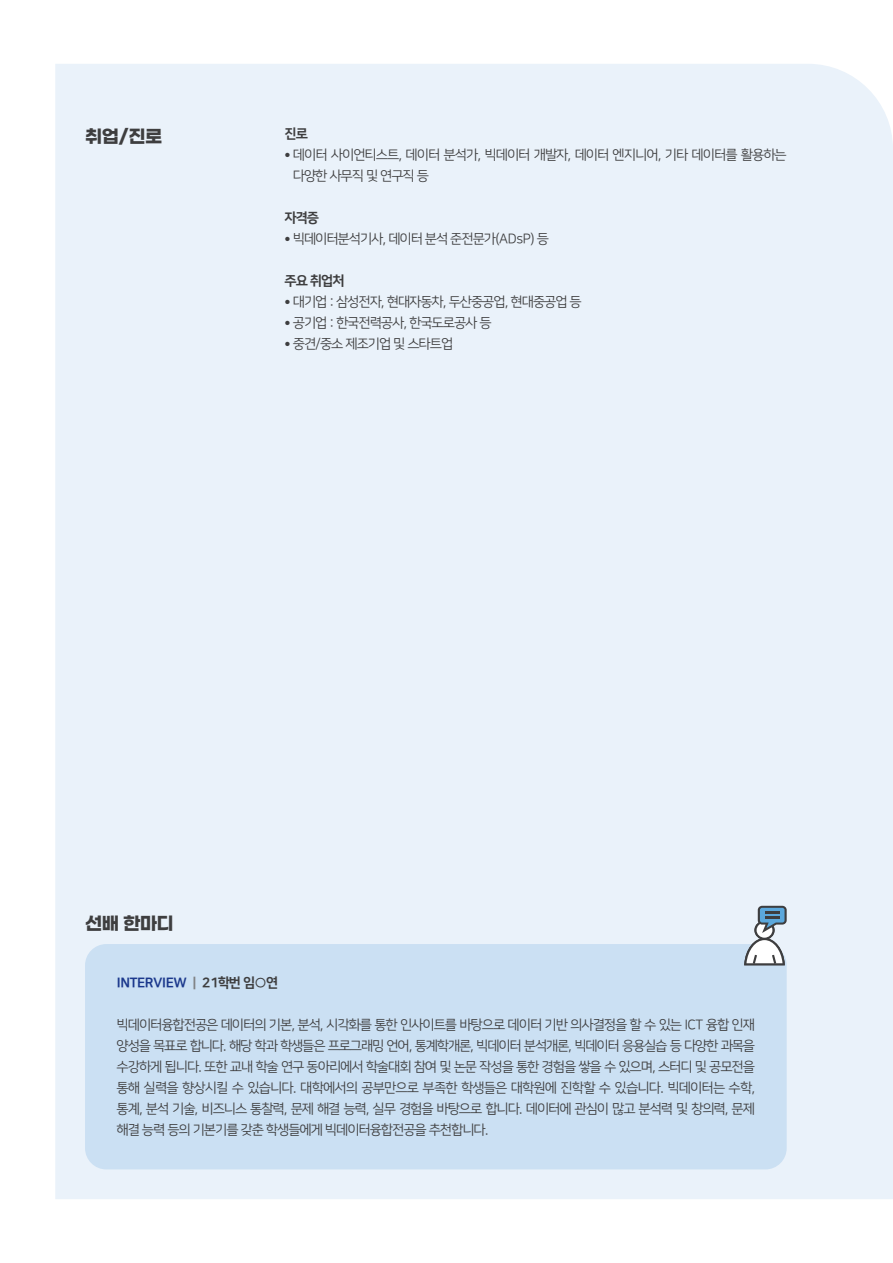
<style>
.page{position:relative;width:893px;height:1263px;background:#fff}
.page>*{position:absolute;margin:0;border:0;box-sizing:border-box;transform-origin:0 0}
.t1{font:700 18px "Gmarket Sans";letter-spacing:-.03em;color:#3e3e3f}
.t2{font:13.5px/21px "Nanum Square OTF ac R";letter-spacing:-.03em;color:#3e3e3f}
.t3{font:13.5px "Nanum Square OTF ac EB";letter-spacing:-.03em;color:#1b388c}
.t4{font:13.5px "Nanum Square OTF ac EB";letter-spacing:-.03em;color:#3e3e3f}
.s1{color:#808285}
.s2{color:#3e3e3f}
</style>
<div class="page">
<div style="left:55px;top:64px;width:838px;height:1135px;background:#eaf2fa"></div>
<div style="left:85px;top:944px;width:702px;height:225px;background:#cbe0f3;border-radius:21px"></div>
<svg style="left:744px;top:906px;width:43px;height:59px;background:#b4c0c9"></svg>
<p class="t1" style="left:85px;top:126px;width:79px">취업/진로</p>
<p class="t4" style="left:285px;top:127px;width:24px">진로</p>
<p class="t2" style="left:293px;top:145px;width:495px;text-indent:-8px"><sup>●</sup> 데이터 사이언티스트, 데이터 분석가, 빅데이터 개발자, 데이터 엔지니어, 기타 데이터를 활용하는 다양한 사무직 및 연구직 등</p>
<p class="t4" style="left:285px;top:211px;width:36px">자격증</p>
<p class="t2" style="left:285px;top:229px;width:265px"><sup>●</sup> 빅데이터분석기사, 데이터 분석 준전문가(ADsP) 등</p>
<p class="t4" style="left:285px;top:274px;width:61px">주요 취업처</p>
<p class="t2" style="left:285px;top:292px;width:298px"><sup>●</sup> 대기업 : 삼성전자, 현대자동차, 두산중공업, 현대중공업 등</p>
<p class="t2" style="left:285px;top:313px;width:208px"><sup>●</sup> 공기업 : 한국전력공사, 한국도로공사 등</p>
<p class="t2" style="left:285px;top:334px;width:170px"><sup>●</sup> 중견/중소 제조기업 및 스타트업</p>
<p class="t1" style="left:85px;top:913px;width:90px">선배 한마디</p>
<p class="t3" style="left:117px;top:976px;width:163px">INTERVIEW <span class="s1">|</span> <span class="s2">21학번 임○연</span></p>
<p class="t2" style="left:117px;top:1015px;width:640px;text-align:justify">빅데이터융합전공은 데이터의 기본, 분석, 시각화를 통한 인사이트를 바탕으로 데이터 기반 의사결정을 할 수 있는 ICT 융합 인재 양성을 목표로 합니다. 해당 학과 학생들은 프로그래밍 언어, 통계학개론, 빅데이터 분석개론, 빅데이터 응용실습 등 다양한 과목을 수강하게 됩니다. 또한 교내 학술 연구 동아리에서 학술대회 참여 및 논문 작성을 통한 경험을 쌓을 수 있으며, 스터디 및 공모전을 통해 실력을 향상시킬 수 있습니다. 대학에서의 공부만으로 부족한 학생들은 대학원에 진학할 수 있습니다. 빅데이터는 수학, 통계, 분석 기술, 비즈니스 통찰력, 문제 해결 능력, 실무 경험을 바탕으로 합니다. 데이터에 관심이 많고 분석력 및 창의력, 문제 해결 능력 등의 기본기를 갖춘 학생들에게 빅데이터융합전공을 추천합니다.</p>
</div>
